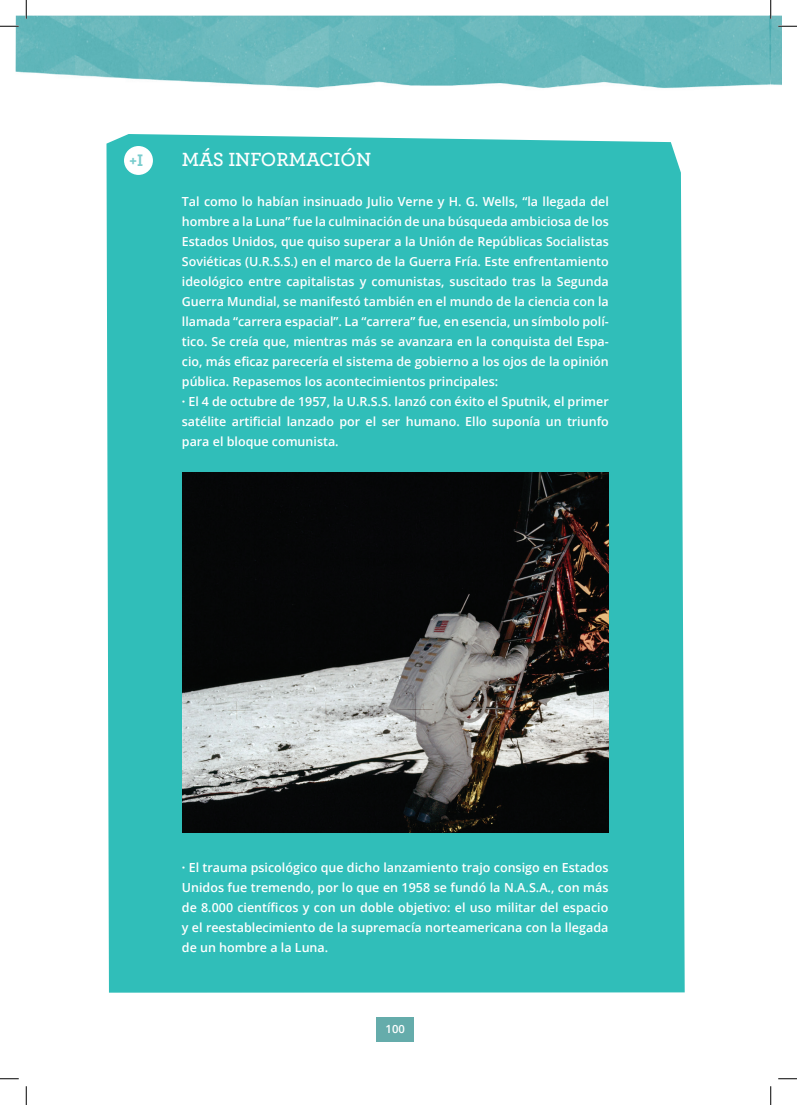
<style>
.page{position:relative;width:797px;height:1105px;background:#fff}
.page>*{position:absolute;margin:0;border:0;box-sizing:border-box;transform-origin:0 0}
.t1{font:600 20px "Archer";color:#fff}
.t2{font:700 17.5px "Archer";color:#78cccd}
.t3{font:600 12.5px/20px "Open Sans";color:#fff}
.t4{font:600 11.25px "Open Sans";color:#fff}
.s1{font-weight:700}
</style>
<div class="page">
<img style="left:16px;top:16px;width:753px;height:73px">
<img style="left:769px;top:16px;width:12px;height:69px">
<div style="left:376px;top:1017px;width:37px;height:25px;background:#65acab"></div>
<div style="left:106px;top:134px;width:578px;height:859px;background:#30beb9"></div>
<div style="left:124px;top:146px;width:29px;height:29px;background:#fff;border-radius:50%"></div>
<img style="left:182px;top:473px;width:427px;height:360px">
<svg style="left:0;top:25px;width:19px;height:2px"></svg>
<svg style="left:778px;top:25px;width:19px;height:2px"></svg>
<svg style="left:0;top:1078px;width:19px;height:1px"></svg>
<svg style="left:778px;top:1078px;width:19px;height:1px"></svg>
<svg style="left:25px;top:0;width:2px;height:19px"></svg>
<svg style="left:25px;top:1086px;width:2px;height:19px"></svg>
<svg style="left:770px;top:0;width:1px;height:19px"></svg>
<svg style="left:770px;top:1086px;width:1px;height:19px"></svg>
<h2 class="t2" style="left:129px;top:146px;width:16px">+I</h2>
<h1 class="t1" style="left:182px;top:144px;width:191px">MÁS INFORMACIÓN</h1>
<p class="t3" style="left:182px;top:191px;width:428px">Tal como lo habían insinuado Julio Verne y H. G. Wells, “la llegada del hombre a la Luna” fue la culminación de una búsqueda ambiciosa de los Estados Unidos, que quiso superar a la Unión de Repúblicas Socialistas Soviéticas (U.R.S.S.) en el marco de la Guerra Fría. Este enfrentamiento ideológico entre capitalistas y comunistas, suscitado tras la Segunda Guerra Mundial, se manifestó también en el mundo de la ciencia con la llamada “carrera espacial”. La “carrera” fue, en esencia, un símbolo polí&shy;tico. Se creía que, mientras más se avanzara en la conquista del Espa&shy;cio, más eficaz parecería el sistema de gobierno a los ojos de la opinión pública. Repasemos los acontecimientos principales:<br><span class="s1">·</span> El 4 de octubre de 1957, la U.R.S.S. lanzó con éxito el Sputnik, el primer satélite artificial lanzado por el ser humano. Ello suponía un triunfo para el bloque comunista.</p>
<p class="t3" style="left:182px;top:857px;width:428px;text-align:justify"><span class="s1">·</span> El trauma psicológico que dicho lanzamiento trajo consigo en Estados Unidos fue tremendo, por lo que en 1958 se fundó la N.A.S.A., con más de 8.000 científicos y con un doble objetivo: el uso militar del espacio y el reestablecimiento de la supremacía norteamericana con la llegada de un hombre a la Luna.</p>
<p class="t4" style="left:385px;top:1021px;width:21px">100</p>
</div>
